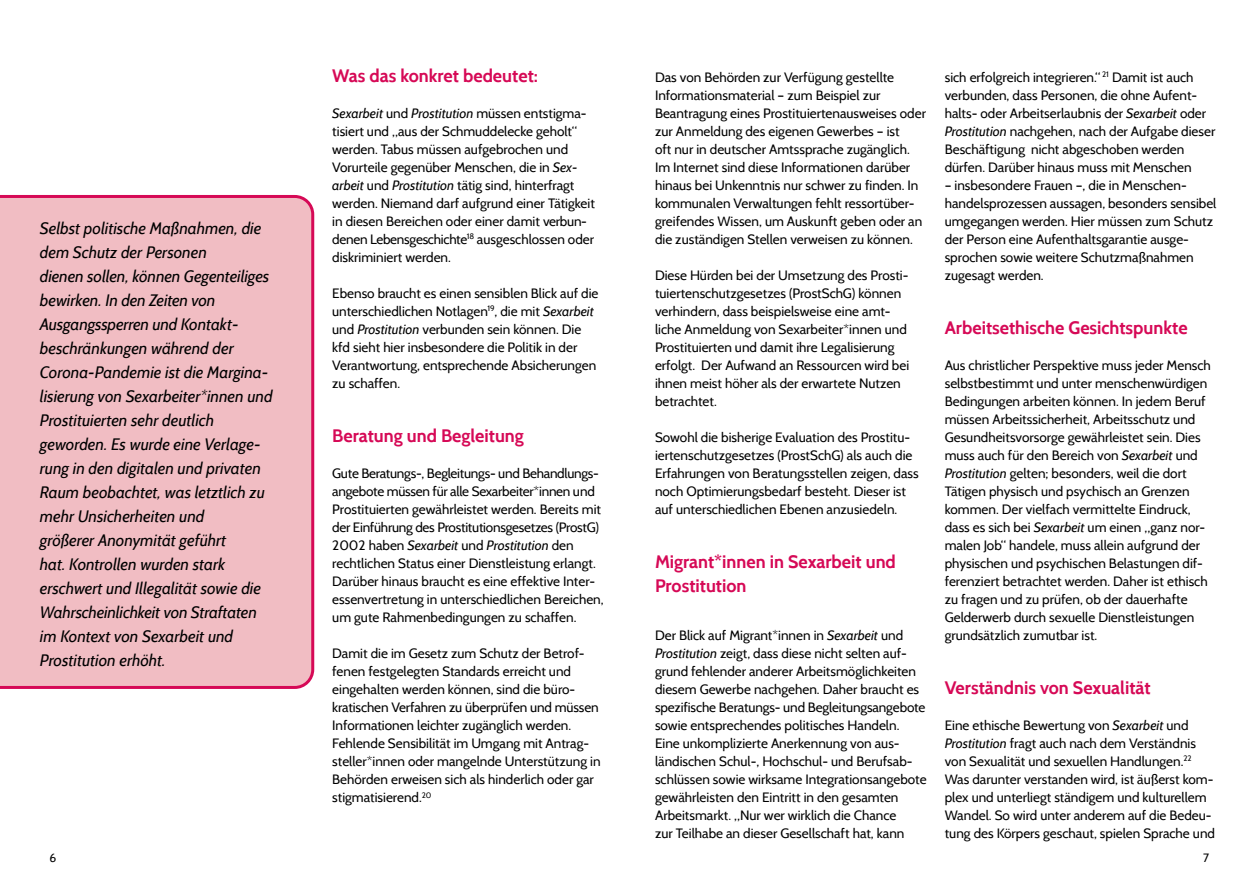
<style>
.page{position:relative;width:1259px;height:893px;background:#fff}
.page>*{position:absolute;margin:0;border:0;box-sizing:border-box;transform-origin:0 0}
.t1{font:700 18px/24px "Cabin";color:#d60956}
.t2{font:italic 16.5px/24px "Cabin";color:#000}
.t3{font:13.5px/18px "Cabin";color:#000}
.t4{font:12px "Cabin";color:#000}
.s1{font-style:italic}
</style>
<div class="page">
<div style="left:0;top:195px;width:315px;height:494px;background:#f1bdc3"></div>
<p class="t2" style="left:40px;top:216px;width:234px">Selbst politische Maßnahmen, die dem Schutz der Personen<br>dienen sollen, können Gegenteiliges bewirken. In den Zeiten von<br>Ausgangssperren und Kontakt&shy;beschränkungen während der<br>Corona-Pandemie ist die Margina&shy;lisierung von Sexarbeiter*innen und<br>Prostituierten sehr deutlich geworden. Es wurde eine Verlage&shy;rung in den digitalen und privaten<br>Raum beobachtet, was letztlich zu mehr Unsicherheiten und<br>größerer Anonymität geführt<br>hat. Kontrollen wurden stark erschwert und Illegalität sowie die<br>Wahrscheinlichkeit von Straftaten im Kontext von Sexarbeit und<br>Prostitution erhöht.</p>
<h1 class="t1" style="left:332px;top:64px;width:207px">Was das konkret bedeutet:</h1>
<p class="t3" style="left:332px;top:104px;width:264px"><span class="s1">Sexarbeit</span> und <span class="s1">Prostitution</span> müssen entstigma&shy;tisiert und „aus der Schmuddelecke geholt“ werden. Tabus müssen aufgebrochen und Vorurteile gegenüber Menschen, die in <span class="s1">Sex&shy;arbeit</span> und <span class="s1">Prostitution</span> tätig sind, hinterfragt werden. Niemand darf aufgrund einer Tätigkeit in diesen Bereichen oder einer damit verbun&shy;denen Lebensgeschichte<sup>18</sup> ausgeschlossen oder diskriminiert werden.</p>
<p class="t3" style="left:332px;top:284px;width:268px">Ebenso braucht es einen sensiblen Blick auf die unterschiedlichen Notlagen<sup>19</sup>, die mit <span class="s1">Sexarbeit </span>und <span class="s1">Prostitution</span> verbunden sein können. Die kfd sieht hier insbesondere die Politik in der Verantwortung, entsprechende Absicherungen zu schaffen.</p>
<h1 class="t1" style="left:332px;top:424px;width:193px">Beratung und Begleitung</h1>
<p class="t3" style="left:332px;top:464px;width:273px">Gute Beratungs-, Begleitungs- und Behandlungs&shy;angebote müssen für alle Sexarbeiter*innen und Prostituierten gewährleistet werden. Bereits mit der Einführung des Prostitutionsgesetzes (ProstG)<br>2002 haben <span class="s1">Sexarbeit</span> und <span class="s1">Prostitution</span> den rechtlichen Status einer Dienstleistung erlangt.<br>Darüber hinaus braucht es eine effektive Inter&shy;essenvertretung in unterschiedlichen Bereichen, um gute Rahmenbedingungen zu schaffen.</p>
<p class="t3" style="left:332px;top:644px;width:270px">Damit die im Gesetz zum Schutz der Betrof&shy;fenen festgelegten Standards erreicht und eingehalten werden können, sind die büro&shy;kratischen Verfahren zu überprüfen und müssen Informationen leichter zugänglich werden.<br>Fehlende Sensibilität im Umgang mit Antrag&shy;steller*innen oder mangelnde Unterstützung in Behörden erweisen sich als hinderlich oder gar stigmatisierend.<sup>20</sup></p>
<p class="t3" style="left:655px;top:68px;width:272px">Das von Behörden zur Verfügung gestellte Informationsmaterial – zum Beispiel zur Beantragung eines Prostituiertenausweises oder zur Anmeldung des eigenen Gewerbes – ist<br>oft nur in deutscher Amtssprache zugänglich.<br>Im Internet sind diese Informationen darüber hinaus bei Unkenntnis nur schwer zu finden. In kommunalen Verwaltungen fehlt ressortüber&shy;greifendes Wissen, um Auskunft geben oder an die zuständigen Stellen verweisen zu können.</p>
<p class="t3" style="left:655px;top:266px;width:256px">Diese Hürden bei der Umsetzung des Prosti&shy;tuiertenschutzgesetzes (ProstSchG) können verhindern, dass beispielsweise eine amt&shy;liche Anmeldung von Sexarbeiter*innen und Prostituierten und damit ihre Legalisierung erfolgt. Der Aufwand an Ressourcen wird bei ihnen meist höher als der erwartete Nutzen betrachtet.</p>
<p class="t3" style="left:655px;top:428px;width:265px">Sowohl die bisherige Evaluation des Prostitu&shy;iertenschutzgesetzes (ProstSchG) als auch die Erfahrungen von Beratungsstellen zeigen, dass noch Optimierungsbedarf besteht. Dieser ist auf unterschiedlichen Ebenen anzusiedeln.</p>
<h1 class="t1" style="left:655px;top:550px;width:242px">Migrant*innen in Sexarbeit und<br>Prostitution</h1>
<p class="t3" style="left:655px;top:626px;width:273px">Der Blick auf Migrant*innen in <span class="s1">Sexarbeit</span> und <span class="s1">Prostitution</span> zeigt, dass diese nicht selten auf&shy;grund fehlender anderer Arbeitsmöglichkeiten diesem Gewerbe nachgehen. Daher braucht es spezifische Beratungs- und Begleitungsangebote sowie entsprechendes politisches Handeln.<br>Eine unkomplizierte Anerkennung von aus&shy;ländischen Schul-, Hochschul- und Berufsab&shy;schlüssen sowie wirksame Integrationsangebote gewährleisten den Eintritt in den gesamten Arbeitsmarkt. „Nur wer wirklich die Chance<br>zur Teilhabe an dieser Gesellschaft hat, kann</p>
<p class="t3" style="left:944px;top:68px;width:272px">sich erfolgreich integrieren.“ <sup>21</sup> Damit ist auch verbunden, dass Personen, die ohne Aufent&shy;halts- oder Arbeitserlaubnis der <span class="s1">Sexarbeit</span> oder <span class="s1">Prostitution</span> nachgehen, nach der Aufgabe dieser Beschäftigung nicht abgeschoben werden dürfen. Darüber hinaus muss mit Menschen</p>
<p class="t3" style="left:944px;top:176px;width:273px">– insbesondere Frauen –, die in Menschen&shy;handelsprozessen aussagen, besonders sensibel umgegangen werden. Hier müssen zum Schutz der Person eine Aufenthaltsgarantie ausge&shy;sprochen sowie weitere Schutzmaßnahmen zugesagt werden.</p>
<h1 class="t1" style="left:944px;top:316px;width:244px">Arbeitsethische Gesichtspunkte</h1>
<p class="t3" style="left:944px;top:356px;width:268px">Aus christlicher Perspektive muss jeder Mensch selbstbestimmt und unter menschenwürdigen Bedingungen arbeiten können. In jedem Beruf müssen Arbeitssicherheit, Arbeitsschutz und Gesundheitsvorsorge gewährleistet sein. Dies muss auch für den Bereich von <span class="s1">Sexarbeit</span> und <span class="s1">Prostitution</span> gelten; besonders, weil die dort Tätigen physisch und psychisch an Grenzen kommen. Der vielfach vermittelte Eindruck, dass es sich bei <span class="s1">Sexarbeit</span> um einen „ganz nor&shy;malen Job“ handele, muss allein aufgrund der physischen und psychischen Belastungen dif&shy;ferenziert betrachtet werden. Daher ist ethisch zu fragen und zu prüfen, ob der dauerhafte Gelderwerb durch sexuelle Dienstleistungen grundsätzlich zumutbar ist.</p>
<h1 class="t1" style="left:944px;top:676px;width:207px">Verständnis von Sexualität</h1>
<p class="t3" style="left:944px;top:716px;width:272px">Eine ethische Bewertung von <span class="s1">Sexarbeit</span> und <span class="s1">Prostitution</span> fragt auch nach dem Verständnis von Sexualität und sexuellen Handlungen.<sup>22<br></sup>Was darunter verstanden wird, ist äußerst kom&shy;plex und unterliegt ständigem und kulturellem Wandel. So wird unter anderem auf die Bedeu&shy;tung des Körpers geschaut, spielen Sprache und</p>
<p class="t4" style="left:49px;top:850px;width:8px">6</p>
<p class="t4" style="left:1203px;top:850px;width:8px">7</p>
</div>
